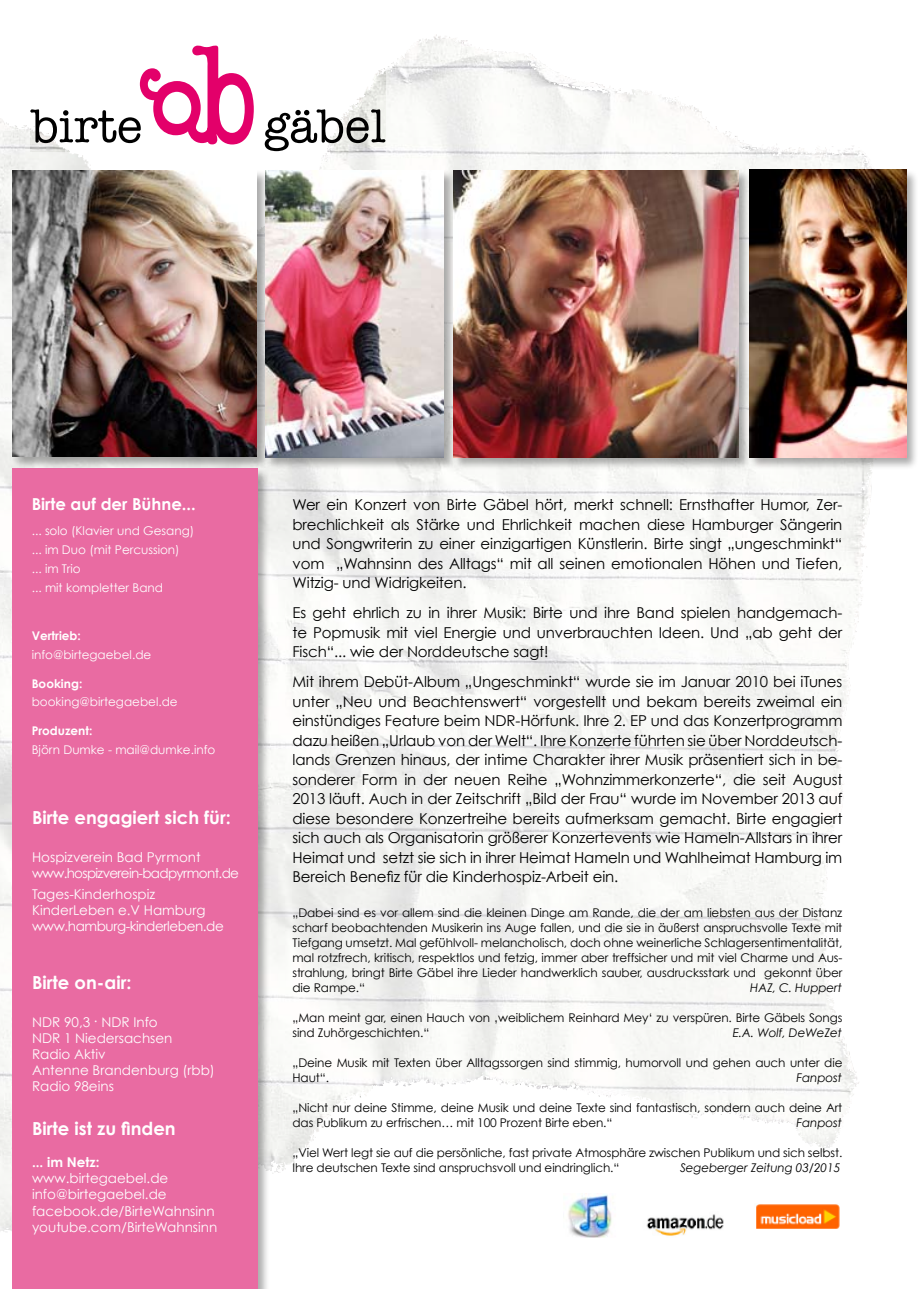
<style>
.page{position:relative;width:919px;height:1289px;background:#fff}
.page>*{position:absolute;margin:0;border:0;box-sizing:border-box;transform-origin:0 0}
.t1{font:700 18px "Century Gothic";color:#fff}
.t2{font:700 16.5px "Century Gothic";color:#fff}
.t3{font:15px/19.5px "Century Gothic";letter-spacing:-.01em;color:#000;text-align:justify}
.t4{font:13.5px/16.2px "Century Gothic";color:#fff}
.t5{font:13.5px/16.2px "Century Gothic";letter-spacing:-.05em;color:#fff}
.t6{font:700 13.5px "Century Gothic";color:#fff}
.t7{font:12px/15px "Century Gothic";letter-spacing:-.01em;color:#000}
.t8{font:12px/18.9px "Century Gothic";color:#fff}
.t9{font:italic 12px "Century Gothic";letter-spacing:-.01em;color:#000}
.t10{font:700 12px "Century Gothic";color:#fff}
</style>
<div class="page">
<img style="left:350px;top:36px;width:85px;height:91px">
<div style="left:11px;top:467px;width:260px;height:821px;background:#000;opacity:.33"></div>
<div style="left:13px;top:469px;width:244px;height:818px;background:#e96ba2"></div>
<img style="left:568px;top:1194px;width:45px;height:43px">
<img style="left:646px;top:1214px;width:78px;height:22px">
<img style="left:756px;top:1204px;width:84px;height:25px">
<div style="left:12px;top:169px;width:257px;height:300px;background:#000;opacity:.33"></div>
<img style="left:13px;top:170px;width:243px;height:286px">
<div style="left:264px;top:169px;width:193px;height:301px;background:#000;opacity:.33"></div>
<img style="left:266px;top:170px;width:177px;height:287px">
<div style="left:451px;top:169px;width:300px;height:301px;background:#000;opacity:.33"></div>
<img style="left:453px;top:170px;width:285px;height:287px">
<div style="left:748px;top:169px;width:170px;height:301px;background:#000;opacity:.33"></div>
<img style="left:749px;top:170px;width:157px;height:287px">
<svg style="left:265px;top:109px;width:120px;height:42px"></svg>
<svg style="left:30px;top:46px;width:224px;height:98px"></svg>
<p class="t2" style="left:32px;top:493px;width:166px">Birte auf der Bühne...</p>
<p class="t8" style="left:32px;top:521px;width:164px">... solo (Klavier und Gesang) ... im Duo (mit Percussion)<br>... im Trio<br>... mit kompletter Band</p>
<p class="t10" style="left:32px;top:628px;width:51px">Vertrieb:</p>
<p class="t8" style="left:32px;top:644px;width:121px">info@birtegaebel.de</p>
<p class="t10" style="left:32px;top:675px;width:52px">Booking:</p>
<p class="t8" style="left:32px;top:692px;width:147px">booking@birtegaebel.de</p>
<p class="t10" style="left:32px;top:723px;width:62px">Produzent:</p>
<p class="t8" style="left:32px;top:740px;width:185px">Björn Dumke - mail@dumke.info</p>
<p class="t1" style="left:32px;top:806px;width:200px">Birte engagiert sich für:</p>
<p class="t5" style="left:32px;top:848px;width:208px">Hospizverein Bad Pyrmont www.hospizverein-badpyrmont.de</p>
<p class="t4" style="left:32px;top:885px;width:193px">Tages-Kinderhospiz<br>KinderLeben e.V Hamburg www.hamburg-kinderleben.de</p>
<p class="t1" style="left:32px;top:970px;width:101px">Birte on-air:</p>
<p class="t4" style="left:32px;top:1013px;width:184px">NDR 90,3 . NDR Info<br>NDR 1 Niedersachsen<br>Radio Aktiv<br>Antenne Brandenburg (rbb)<br>Radio 98eins</p>
<p class="t1" style="left:32px;top:1116px;width:145px">Birte ist zu finden</p>
<p class="t6" style="left:32px;top:1153px;width:69px">... im Netz:</p>
<p class="t4" style="left:32px;top:1169px;width:187px">www.birtegaebel.de info@birtegaebel.de facebook.de/BirteWahnsinn youtube.com/BirteWahnsinn</p>
<p class="t3" style="left:292px;top:494px;width:551px">Wer ein Konzert von Birte Gäbel hört, merkt schnell: Ernsthafter Humor, Zer&shy;brechlichkeit als Stärke und Ehrlichkeit machen diese Hamburger Sängerin und Songwriterin zu einer einzigartigen Künstlerin. Birte singt „ungeschminkt“ vom „Wahnsinn des Alltags“ mit all seinen emotionalen Höhen und Tiefen, Witzig- und Widrigkeiten.</p>
<p class="t3" style="left:292px;top:602px;width:551px">Es geht ehrlich zu in ihrer Musik: Birte und ihre Band spielen handgemach&shy;te Popmusik mit viel Energie und unverbrauchten Ideen. Und „ab geht der Fisch“... wie der Norddeutsche sagt!</p>
<p class="t3" style="left:292px;top:671px;width:551px">Mit ihrem Debüt-Album „Ungeschminkt“ wurde sie im Januar 2010 bei iTunes unter „Neu und Beachtenswert“ vorgestellt und bekam bereits zweimal ein einstündiges Feature beim NDR-Hörfunk. Ihre 2. EP und das Konzertprogramm dazu heißen „Urlaub von der Welt“. Ihre Konzerte führten sie über Norddeutsch&shy;lands Grenzen hinaus, der intime Charakter ihrer Musik präsentiert sich in be&shy;sonderer Form in der neuen Reihe „Wohnzimmerkonzerte“, die seit August 2013 läuft. Auch in der Zeitschrift „Bild der Frau“ wurde im November 2013 auf diese besondere Konzertreihe bereits aufmerksam gemacht. Birte engagiert sich auch als Organisatorin größerer Konzertevents wie Hameln-Allstars in ihrer Heimat und setzt sie sich in ihrer Heimat Hameln und Wahlheimat Hamburg im Bereich Benefiz für die Kinderhospiz-Arbeit ein.</p>
<p class="t7" style="left:292px;top:904px;width:551px;text-align:justify">„Dabei sind es vor allem sind die kleinen Dinge am Rande, die der am liebsten aus der Distanz scharf beobachtenden Musikerin ins Auge fallen, und die sie in äußerst anspruchsvolle Texte mit Tiefgang umsetzt. Mal gefühlvoll- melancholisch, doch ohne weinerliche Schlagersentimentalität, mal rotzfrech, kritisch, respektlos und fetzig, immer aber treffsicher und mit viel Charme und Aus&shy;strahlung, bringt Birte Gäbel ihre Lieder handwerklich sauber, ausdrucksstark und gekonnt über die Rampe.“</p>
<p class="t9" style="left:750px;top:980px;width:93px">HAZ, C. Huppert</p>
<p class="t7" style="left:292px;top:1009px;width:551px">„Man meint gar, einen Hauch von ‚weiblichem Reinhard Mey‘ zu verspüren. Birte Gäbels Songs sind Zuhörgeschichten.“</p>
<p class="t9" style="left:732px;top:1025px;width:111px">E.A. Wolf, DeWeZet</p>
<p class="t7" style="left:292px;top:1054px;width:551px">„Deine Musik mit Texten über Alltagssorgen sind stimmig, humorvoll und gehen auch unter die<br>Haut“.</p>
<p class="t9" style="left:796px;top:1070px;width:47px">Fanpost</p>
<p class="t7" style="left:292px;top:1099px;width:551px">„Nicht nur deine Stimme, deine Musik und deine Texte sind fantastisch, sondern auch deine Art das Publikum zu erfrischen… mit 100 Prozent Birte eben.“</p>
<p class="t9" style="left:796px;top:1115px;width:47px">Fanpost</p>
<p class="t7" style="left:292px;top:1144px;width:551px">„Viel Wert legt sie auf die persönliche, fast private Atmosphäre zwischen Publikum und sich selbst.<br>Ihre deutschen Texte sind anspruchsvoll und eindringlich.“</p>
<p class="t9" style="left:680px;top:1160px;width:162px">Segeberger Zeitung 03/2015</p>
</div>
